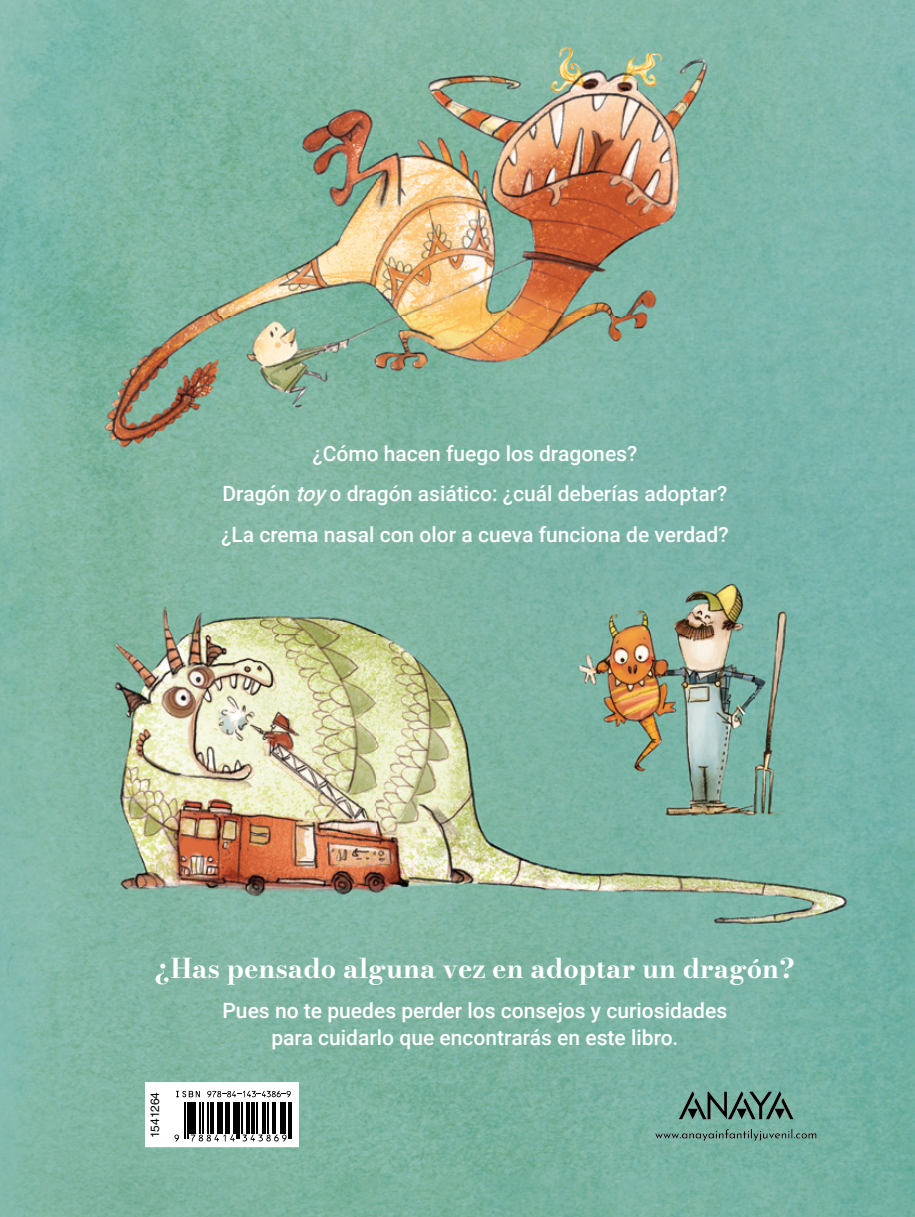
<style>
.page{position:relative;width:915px;height:1217px;background:#fff}
.page>*{position:absolute;margin:0;border:0;box-sizing:border-box;transform-origin:0 0}
.t1{font:700 27px "Bodoni Moda 9 pt";color:#fff}
.t2{font:500 21px/40.5px "Roboto";color:#fff;text-align:center}
.t3{font:12px "Helvetica LT Std";color:#000}
.s1{font-style:italic}
</style>
<div class="page">
<img style="left:0;top:0;width:914px;height:1216px">
<svg style="left:145px;top:1082px;width:153px;height:64px"></svg>
<div style="left:151px;top:1092px;width:8px;height:44px;background:#fff"></div>
<img style="left:678px;top:1091px;width:16px;height:27px">
<img style="left:694px;top:1098px;width:12px;height:20px">
<svg style="left:687px;top:1108px;width:10px;height:10px"></svg>
<img style="left:707px;top:1091px;width:36px;height:27px">
<img style="left:749px;top:1091px;width:16px;height:27px">
<img style="left:743px;top:1098px;width:12px;height:20px">
<svg style="left:736px;top:1108px;width:10px;height:10px"></svg>
<img style="left:765px;top:1091px;width:16px;height:27px">
<img style="left:781px;top:1098px;width:12px;height:20px">
<svg style="left:774px;top:1108px;width:10px;height:10px"></svg>
<img style="left:715px;top:1128px;width:101px;height:10px">
<hr style="left:185px;top:1101px;width:1px;height:37px;background:#000">
<hr style="left:187px;top:1101px;width:1px;height:37px;background:#000">
<hr style="left:189px;top:1101px;width:4px;height:31px;background:#000">
<hr style="left:194px;top:1101px;width:2px;height:31px;background:#000">
<hr style="left:199px;top:1101px;width:1px;height:31px;background:#000">
<hr style="left:203px;top:1101px;width:1px;height:31px;background:#000">
<hr style="left:207px;top:1101px;width:1px;height:31px;background:#000">
<hr style="left:211px;top:1101px;width:1px;height:31px;background:#000">
<hr style="left:213px;top:1101px;width:1px;height:31px;background:#000">
<hr style="left:217px;top:1101px;width:2px;height:31px;background:#000">
<hr style="left:220px;top:1101px;width:3px;height:31px;background:#000">
<hr style="left:225px;top:1101px;width:2px;height:31px;background:#000">
<hr style="left:228px;top:1101px;width:2px;height:31px;background:#000">
<hr style="left:233px;top:1101px;width:2px;height:31px;background:#000">
<hr style="left:236px;top:1101px;width:1px;height:37px;background:#000">
<hr style="left:239px;top:1101px;width:1px;height:37px;background:#000">
<hr style="left:241px;top:1101px;width:1px;height:31px;background:#000">
<hr style="left:246px;top:1101px;width:1px;height:31px;background:#000">
<hr style="left:249px;top:1101px;width:1px;height:31px;background:#000">
<hr style="left:251px;top:1101px;width:3px;height:31px;background:#000">
<hr style="left:256px;top:1101px;width:2px;height:31px;background:#000">
<hr style="left:262px;top:1101px;width:1px;height:31px;background:#000">
<hr style="left:264px;top:1101px;width:1px;height:31px;background:#000">
<hr style="left:268px;top:1101px;width:1px;height:31px;background:#000">
<hr style="left:272px;top:1101px;width:1px;height:31px;background:#000">
<hr style="left:274px;top:1101px;width:2px;height:31px;background:#000">
<hr style="left:280px;top:1101px;width:3px;height:31px;background:#000">
<hr style="left:284px;top:1101px;width:2px;height:31px;background:#000">
<hr style="left:288px;top:1101px;width:1px;height:37px;background:#000">
<hr style="left:290px;top:1101px;width:1px;height:37px;background:#000">
<svg style="left:176px;top:1090px;width:24px;height:6px"></svg>
<svg style="left:207px;top:1090px;width:84px;height:6px"></svg>
<svg style="left:174px;top:1134px;width:5px;height:7px"></svg>
<svg style="left:191px;top:1134px;width:43px;height:7px"></svg>
<svg style="left:243px;top:1134px;width:43px;height:7px"></svg>
<p class="t2" style="left:221px;top:432px;width:508px">¿Cómo hacen fuego los dragones?<br>Dragón <span class="s1">toy</span>o dragón asiático: ¿cuál deberías adoptar? ¿La crema nasal con olor a cueva funciona de verdad?</p>
<p class="t1" style="left:154px;top:948px;width:641px">¿Has pensado alguna vez en adoptar un dragón?</p>
<p class="t2" style="left:222px;top:996px;width:506px;line-height:27px">Pues no te puedes perder los consejos y curiosidades para cuidarlo que encontrarás en este libro.</p>
<p class="t3" style="left:148px;top:1137px;width:47px;rotate:-90deg">1541264</p>
</div>
